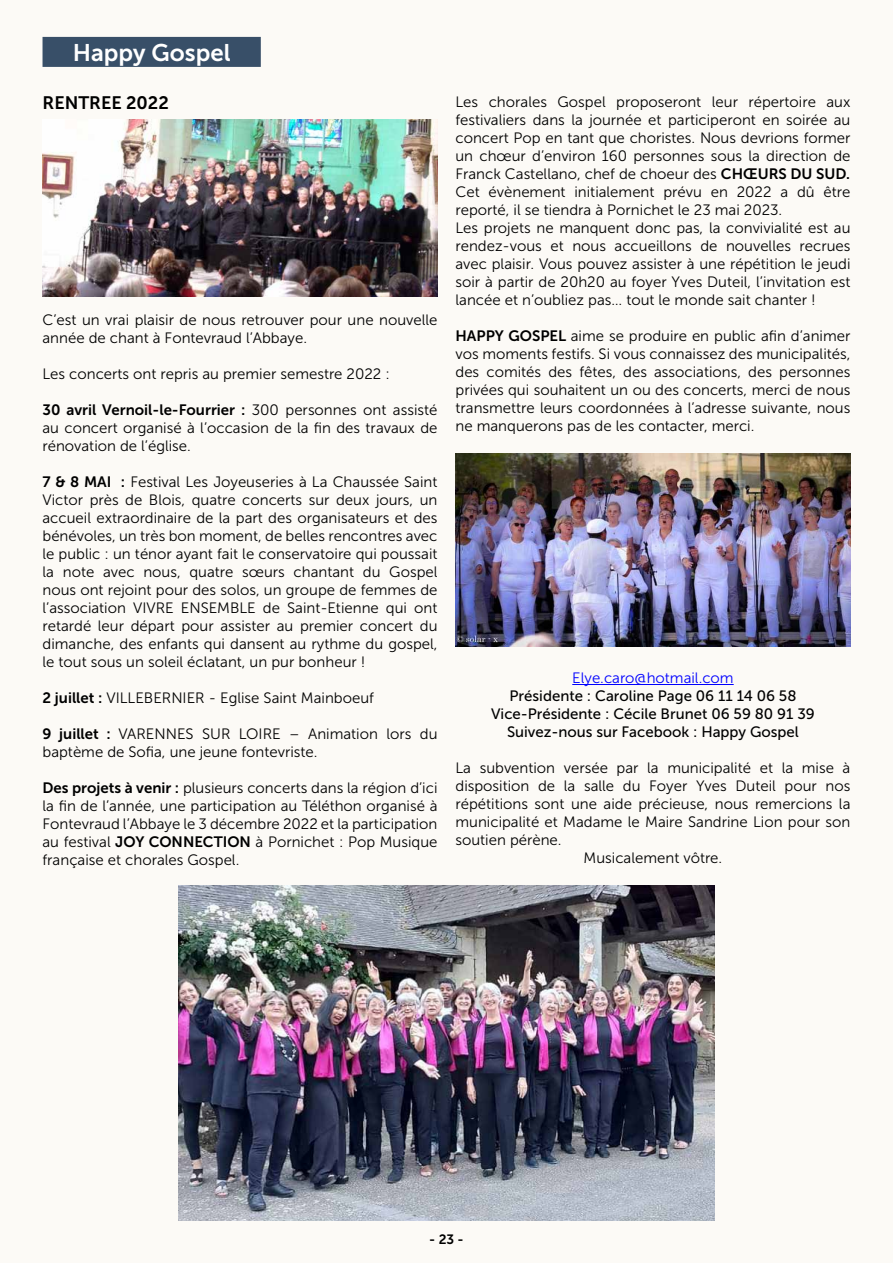
<style>
.page{position:relative;width:893px;height:1263px;background:#fcfaf6}
.page>*{position:absolute;margin:0;border:0;box-sizing:border-box;transform-origin:0 0}
.t1{font:24px "Museo Sans 700";color:#fff}
.t2{font:18px "Museo Sans 700";color:#000}
.t3{font:15px/18px "Museo Sans 300";color:#000}
.t4{font:15px/18px "Museo Sans 500";color:#000;text-align:center}
.t5{font:15px "Museo Sans 700";color:#000}
.t6{font:15px "Museo Sans 300";color:#00f}
.t7{font:13.5px "Museo Sans 700";color:#000}
.s1{font-family:"Museo Sans 300"}
.s2{font-family:"Museo Sans 700"}
</style>
<div class="page">
<hr style="left:572px;top:684px;width:162px;height:1px;background:#00f">
<div style="left:43px;top:37px;width:218px;height:30px;background:#384f68"></div>
<img style="left:43px;top:119px;width:394px;height:177px">
<img style="left:455px;top:454px;width:395px;height:192px">
<img style="left:178px;top:885px;width:537px;height:335px">
<h1 class="t1" style="left:73px;top:39px;width:159px">Happy Gospel</h1>
<p class="t2" style="left:43px;top:93px;width:128px">RENTREE 2022</p>
<p class="t3" style="left:43px;top:311px;width:396px">C’est un vrai plaisir de nous retrouver pour une nouvelle année de chant à Fontevraud l’Abbaye.</p>
<p class="t3" style="left:43px;top:365px;width:349px">Les concerts ont repris au premier semestre 2022 :</p>
<p class="t5" style="left:43px;top:402px;width:396px">30 avril Vernoil-le-Fourrier : <span class="s1">300 personnes ont assisté</span></p>
<p class="t3" style="left:43px;top:419px;width:396px">au concert organisé à l’occasion de la fin des travaux de rénovation de l’église.</p>
<p class="t3" style="left:43px;top:473px;width:396px;text-align:justify"><span class="s2">7 &amp; 8 MAI :</span> Festival Les Joyeuseries à La Chaussée Saint Victor près de Blois, quatre concerts sur deux jours, un accueil extraordinaire de la part des organisateurs et des bénévoles, un très bon moment, de belles rencontres avec le public : un ténor ayant fait le conservatoire qui poussait la note avec nous, quatre sœurs chantant du Gospel nous ont rejoint pour des solos, un groupe de femmes de l’association VIVRE ENSEMBLE de Saint-Etienne qui ont retardé leur départ pour assister au premier concert du dimanche, des enfants qui dansent au rythme du gospel, le tout sous un soleil éclatant, un pur bonheur !</p>
<p class="t3" style="left:43px;top:689px;width:333px"><span class="s2">2 juillet :</span> VILLEBERNIER - Eglise Saint Mainboeuf</p>
<p class="t3" style="left:43px;top:725px;width:396px"><span class="s2">9 juillet :</span> VARENNES SUR LOIRE – Animation lors du baptème de Sofia, une jeune fontevriste.</p>
<p class="t3" style="left:43px;top:779px;width:396px;text-align:justify"><span class="s2">Des projets à venir :</span> plusieurs concerts dans la région d’ici la fin de l’année, une participation au Téléthon organisé à Fontevraud l’Abbaye le 3 décembre 2022 et la participation au festival <span class="s2">JOY CONNECTION</span> à Pornichet : Pop Musique française et chorales Gospel.</p>
<p class="t3" style="left:455px;top:93px;width:396px">Les chorales Gospel proposeront leur répertoire aux festivaliers dans la journée et participeront en soirée au concert Pop en tant que choristes. Nous devrions former un chœur d’environ 160 personnes sous la direction de Franck Castellano, chef de choeur des <span class="s2">CHŒURS DU SUD.<br></span>Cet évènement initialement prévu en 2022 a dû être reporté, il se tiendra à Pornichet le 23 mai 2023.<br>Les projets ne manquent donc pas, la convivialité est au rendez-vous et nous accueillons de nouvelles recrues avec plaisir. Vous pouvez assister à une répétition le jeudi soir à partir de 20h20 au foyer Yves Duteil, l’invitation est lancée et n’oubliez pas… tout le monde sait chanter !</p>
<p class="t3" style="left:455px;top:327px;width:396px;text-align:justify"><span class="s2">HAPPY GOSPEL</span> aime se produire en public afin d’animer vos moments festifs. Si vous connaissez des municipalités, des comités des fêtes, des associations, des personnes privées qui souhaitent un ou des concerts, merci de nous transmettre leurs coordonnées à l’adresse suivante, nous ne manquerons pas de les contacter, merci.</p>
<p class="t6" style="left:572px;top:670px;width:163px">Elye.caro@hotmail.com</p>
<p class="t4" style="left:491px;top:687px;width:325px">Présidente : Caroline Page 06 11 14 06 58<br>Vice-Présidente : Cécile Brunet 06 59 80 91 39<br>Suivez-nous sur Facebook : Happy Gospel</p>
<p class="t3" style="left:455px;top:759px;width:396px">La subvention versée par la municipalité et la mise à</p>
<p class="t3" style="left:455px;top:777px;width:396px">disposition de la salle du Foyer Yves Duteil pour nos</p>
<p class="t3" style="left:455px;top:795px;width:396px">répétitions sont une aide précieuse, nous remercions la</p>
<p class="t3" style="left:455px;top:813px;width:396px">municipalité et Madame le Maire Sandrine Lion pour son</p>
<p class="t3" style="left:455px;top:831px;width:108px">soutien pérène.</p>
<p class="t3" style="left:584px;top:849px;width:140px">Musicalement vôtre.</p>
<p class="t7" style="left:429px;top:1232px;width:36px">- 23 -</p>
</div>
